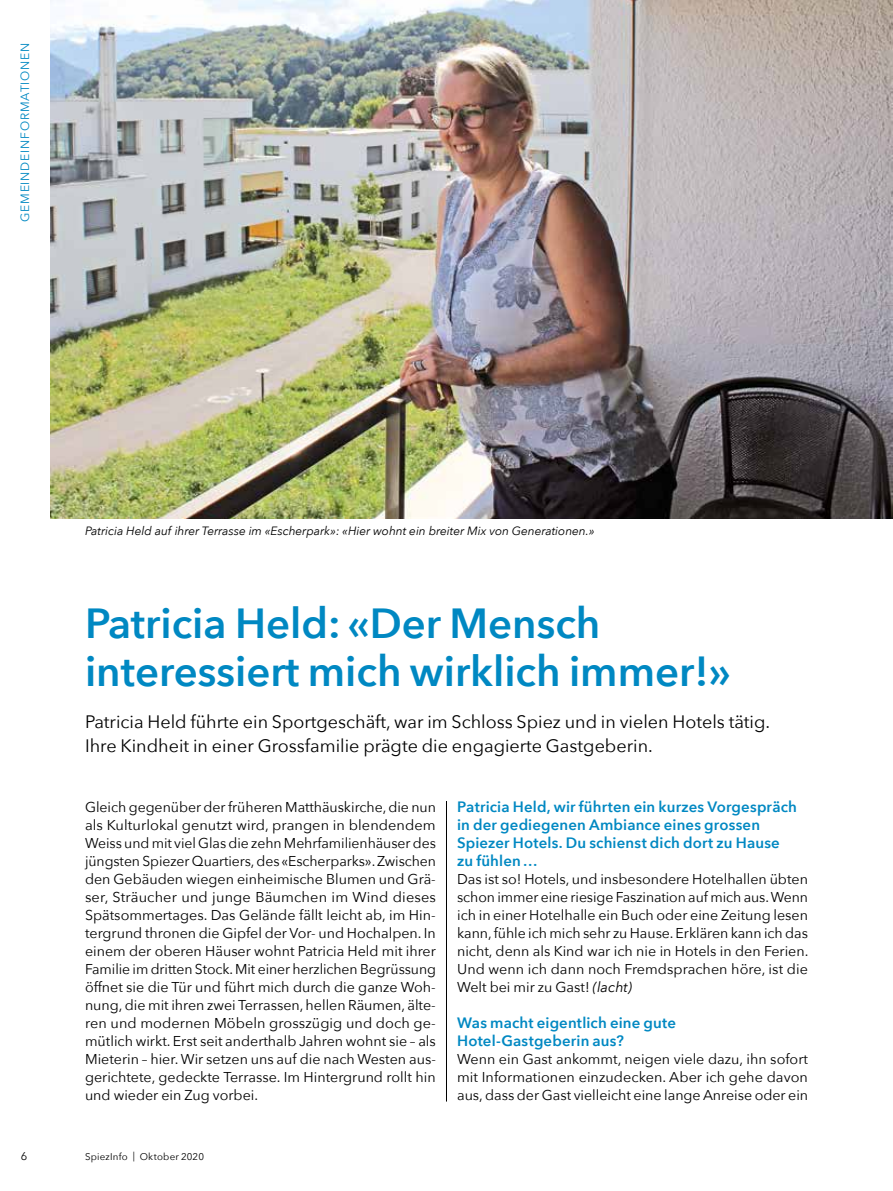
<style>
.page{position:relative;width:893px;height:1191px;background:#fff}
.page>*{position:absolute;margin:0;border:0;box-sizing:border-box;transform-origin:0 0}
.t1{font:600 42px/48px "Avenir Next";color:#0088c2}
.t2{font:18px/24px "Avenir Next";color:#000}
.t3{font:600 15px/18px "Avenir Next";letter-spacing:.01em;color:#0088c2}
.t4{font:14.25px/18px "Avenir Next";color:#000;text-align:justify}
.t5{font:italic 12px "Avenir Next";letter-spacing:-.005em;color:#000}
.t6{font:12px "Avenir Next";letter-spacing:.07em;color:#0088c2}
.t7{font:11.25px "Avenir Next";color:#000}
.t8{font:9.75px "Avenir Next";letter-spacing:.02em;color:#000}
.s1{font-style:italic}
</style>
<div class="page">
<img style="left:51px;top:0;width:842px;height:518px">
<hr style="left:446px;top:801px;width:1px;height:300px;background:#000">
<p class="t6" style="left:15px;top:222px;width:181px;rotate:-90deg">GEMEINDEINFORMATIONEN</p>
<p class="t5" style="left:85px;top:521px;width:511px">Patricia Held auf ihrer Terrasse im «Escherpark»: «Hier wohnt ein breiter Mix von Generationen.»</p>
<h1 class="t1" style="left:85px;top:598px;width:647px">Patricia Held: «Der Mensch interessiert mich wirklich immer!»</h1>
<p class="t2" style="left:85px;top:708px;width:687px">Patricia Held führte ein Sportgeschäft, war im Schloss Spiez und in vielen Hotels tätig.<br>Ihre Kindheit in einer Grossfamilie prägte die engagierte Gastgeberin.</p>
<p class="t4" style="left:85px;top:797px;width:353px">Gleich gegenüber der früheren Matthäuskirche, die nun als Kulturlokal genutzt wird, prangen in blendendem Weiss und mit viel Glas die zehn Mehrfamilienhäuser des jüngsten Spiezer Quartiers, des «Escherparks». Zwischen den Gebäuden wiegen einheimische Blumen und Grä&shy;ser, Sträucher und junge Bäumchen im Wind dieses Spätsommertages. Das Gelände fällt leicht ab, im Hin&shy;tergrund thronen die Gipfel der Vor- und Hochalpen. In einem der oberen Häuser wohnt Patricia Held mit ihrer Familie im dritten Stock. Mit einer herzlichen Begrüssung öffnet sie die Tür und führt mich durch die ganze Woh&shy;nung, die mit ihren zwei Terrassen, hellen Räumen, älte&shy;ren und modernen Möbeln grosszügig und doch ge&shy;mütlich wirkt. Erst seit anderthalb Jahren wohnt sie – als Mieterin – hier. Wir setzen uns auf die nach Westen aus&shy;gerichtete, gedeckte Terrasse. Im Hintergrund rollt hin und wieder ein Zug vorbei.</p>
<p class="t3" style="left:457px;top:797px;width:341px">Patricia Held, wir führten ein kurzes Vorgespräch in der gediegenen Ambiance eines grossen Spiezer Hotels. Du schienst dich dort zu Hause zu fühlen…</p>
<p class="t4" style="left:457px;top:869px;width:353px">Das ist so! Hotels, und insbesondere Hotelhallen übten schon immer eine riesige Faszination auf mich aus. Wenn ich in einer Hotelhalle ein Buch oder eine Zeitung lesen kann, fühle ich mich sehr zu Hause. Erklären kann ich das nicht, denn als Kind war ich nie in Hotels in den Ferien.<br>Und wenn ich dann noch Fremdsprachen höre, ist die Welt bei mir zu Gast! <span class="s1">(lacht)</span></p>
<p class="t3" style="left:457px;top:1013px;width:220px">Was macht eigentlich eine gute<br>Hotel-Gastgeberin aus?</p>
<p class="t4" style="left:457px;top:1049px;width:353px">Wenn ein Gast ankommt, neigen viele dazu, ihn sofort mit Informationen einzudecken. Aber ich gehe davon aus, dass der Gast vielleicht eine lange Anreise oder ein</p>
<p class="t7" style="left:21px;top:1147px;width:8px">6</p>
<p class="t8" style="left:85px;top:1148px;width:120px">SpiezInfo | Oktober 2020</p>
</div>
